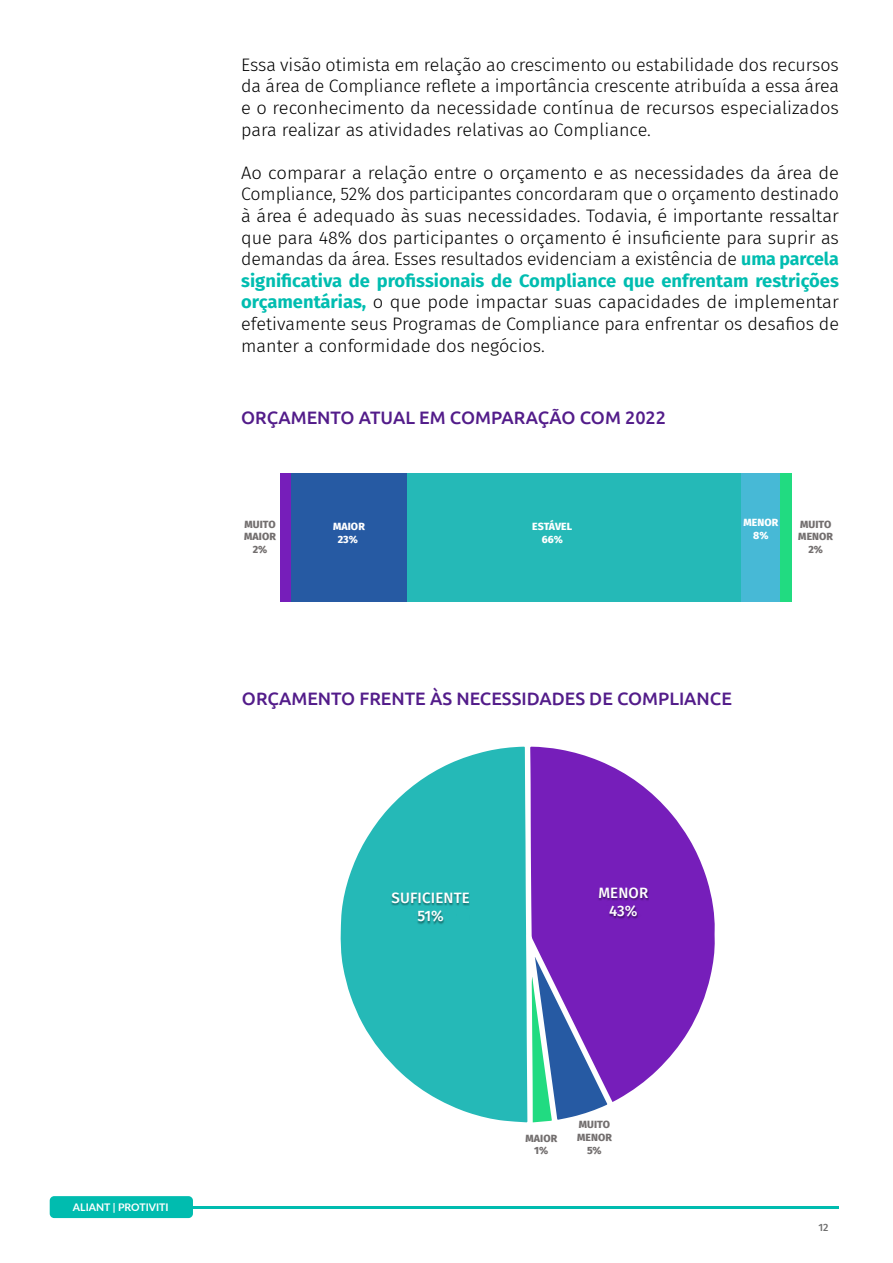
<style>
.page{position:relative;width:893px;height:1263px;background:#fff}
.page>*{position:absolute;margin:0;border:0;box-sizing:border-box;transform-origin:0 0}
.t1{font:300 18px/21.6px "Fira Sans";color:#000;text-align:justify}
.t2{font:500 18px "Ubuntu";color:#531c8a}
.t3{font:500 15px/18px "Fira Sans";letter-spacing:.01em;color:#fff;text-align:center}
.t4{font:800 10.5px/12.6px "Fira Sans";letter-spacing:.01em;color:#736f6f;text-align:center}
.t5{font:800 10.5px/12.6px "Fira Sans";letter-spacing:.01em;color:#fff;text-align:center}
.t6{font:700 10.5px "Lato";color:#fff}
.t7{font:500 10.5px "Fira Sans";color:#707070}
.s1{font-weight:700;color:#00bdb0}
</style>
<div class="page">
<hr style="left:54px;top:1206px;width:785px;height:3px;background:#00bcaf">
<div style="left:50px;top:1196px;width:143px;height:22px;background:#00bcaf;border-radius:4px"></div>
<div style="left:280px;top:473px;width:11px;height:129px;background:#761eba"></div>
<div style="left:291px;top:473px;width:115px;height:129px;background:#265aa3"></div>
<div style="left:406px;top:473px;width:335px;height:129px;background:#25b9b7"></div>
<div style="left:741px;top:473px;width:39px;height:129px;background:#47b9d6"></div>
<div style="left:780px;top:473px;width:12px;height:129px;background:#21db81"></div>
<svg style="left:340px;top:747px;width:187px;height:375px;fill:#25b9b7"></svg>
<svg style="left:530px;top:747px;width:185px;height:355px;fill:#761eba"></svg>
<svg style="left:532px;top:957px;width:75px;height:165px"></svg>
<div style="left:597px;top:888px;width:52px;height:31px;background:#000;opacity:.42"></div>
<div style="left:390px;top:893px;width:80px;height:31px;background:#000;opacity:.42"></div>
<p class="t1" style="left:241px;top:54px;width:599px">Essa visão otimista em relação ao crescimento ou estabilidade dos recursos da área de Compliance reflete a importância crescente atribuída a essa área e o reconhecimento da necessidade contínua de recursos especializados para realizar as atividades relativas ao Compliance.</p>
<p class="t1" style="left:241px;top:162px;width:599px">Ao comparar a relação entre o orçamento e as necessidades da área de Compliance, 52% dos participantes concordaram que o orçamento destinado à área é adequado às suas necessidades. Todavia, é importante ressaltar que para 48% dos participantes o orçamento é insuficiente para suprir as demandas da área. Esses resultados evidenciam a existência de <span class="s1">uma parcela significativa de profissionais de Compliance que enfrentam restrições orçamentárias,</span> o que pode impactar suas capacidades de implementar efetivamente seus Programas de Compliance para enfrentar os desafios de manter a conformidade dos negócios.</p>
<p class="t2" style="left:241px;top:406px;width:426px">ORÇAMENTO ATUAL EM COMPARAÇÃO COM 2022</p>
<p class="t5" style="left:333px;top:519px;width:33px">MAIOR<br>23%</p>
<p class="t5" style="left:532px;top:519px;width:42px">ESTÁVEL<br>66%</p>
<p class="t5" style="left:743px;top:515px;width:36px">MENOR<br>8%</p>
<p class="t4" style="left:244px;top:517px;width:33px">MUITO<br>MAIOR<br>2%</p>
<p class="t4" style="left:798px;top:517px;width:36px">MUITO<br>MENOR<br>2%</p>
<p class="t2" style="left:242px;top:687px;width:492px">ORÇAMENTO FRENTE ÀS NECESSIDADES DE COMPLIANCE</p>
<p class="t3" style="left:392px;top:888px;width:80px">SUFICIENTE<br>51%</p>
<p class="t3" style="left:598px;top:883px;width:51px">MENOR<br>43%</p>
<p class="t6" style="left:73px;top:1199px;width:97px">ALIANT | PROTIVITI</p>
<p class="t4" style="left:525px;top:1131px;width:33px">MAIOR<br>1%</p>
<p class="t4" style="left:577px;top:1117px;width:36px">MUITO<br>MENOR<br>5%</p>
<p class="t7" style="left:818px;top:1219px;width:12px">12</p>
</div>
